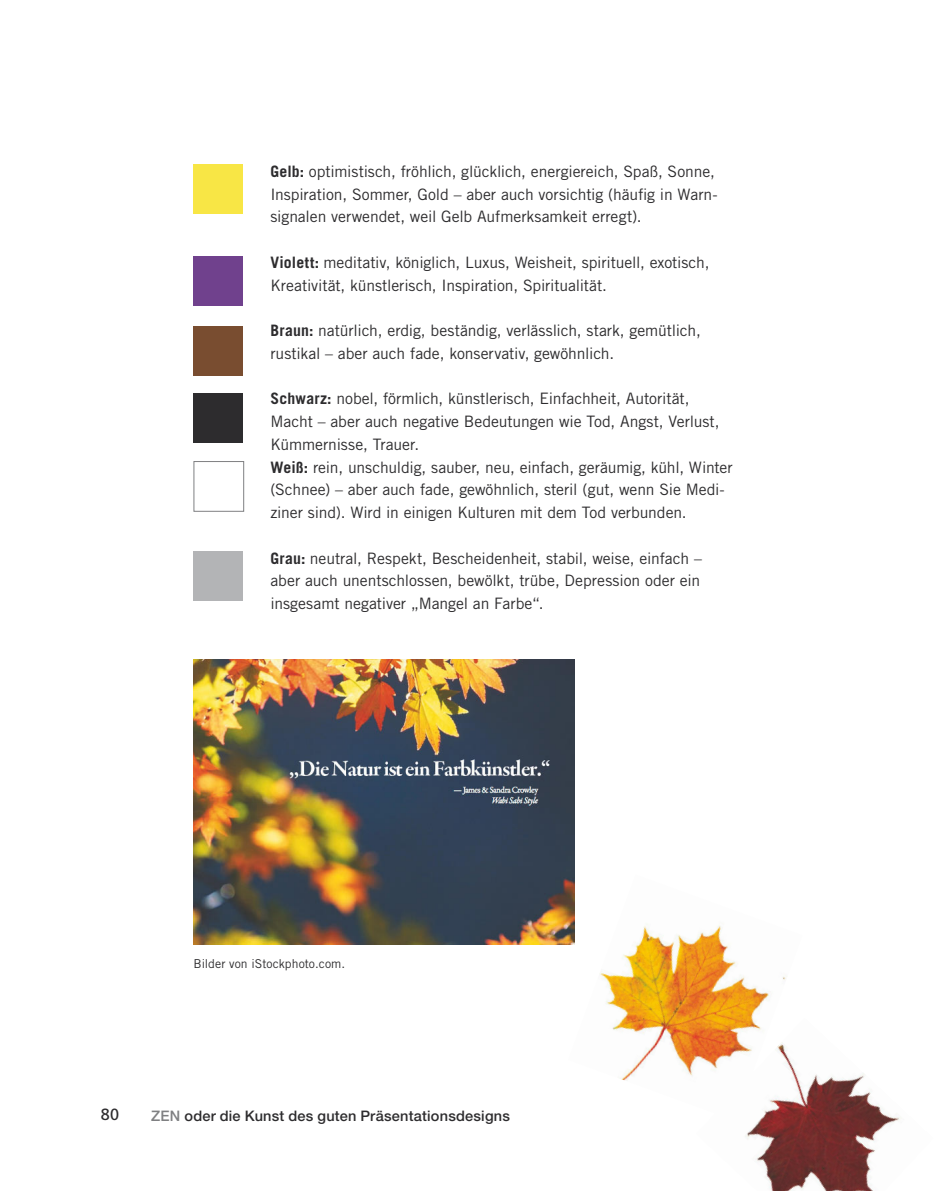
<style>
.page{position:relative;width:943px;height:1191px;background:#fff}
.page>*{position:absolute;margin:0;border:0;box-sizing:border-box;transform-origin:0 0}
.t1{font:16.1px "Frutiger LT Std";color:#2d2c2e}
.t2{font:15.75px/22.8px "Trade Gothic LT Std";letter-spacing:-.005em;color:#2d2c2e}
.t3{font:500 14.53px "Helvetica Neue LT Std";letter-spacing:.015em;color:#2d2c2e}
.t4{font:12.25px "Trade Gothic LT Std";letter-spacing:.005em;color:#2d2c2e}
.s1{font-weight:700}
.s2{color:#7f8082}
</style>
<div class="page">
<div style="left:194px;top:164px;width:49px;height:49px;background:#f8e645"></div>
<div style="left:194px;top:256px;width:49px;height:50px;background:#70418d"></div>
<div style="left:194px;top:326px;width:49px;height:50px;background:#794d30"></div>
<div style="left:194px;top:393px;width:49px;height:50px;background:#2d2c2e"></div>
<div style="left:194px;top:461px;width:50px;height:50px;background:#fff;border:1px solid #7f8082"></div>
<div style="left:194px;top:551px;width:49px;height:50px;background:#b3b4b6"></div>
<img style="left:194px;top:659px;width:380px;height:286px">
<img style="left:745px;top:1073px;width:155px;height:118px">
<img style="left:568px;top:874px;width:234px;height:246px">
<p class="t2" style="left:270px;top:160px;width:447px;text-align:justify"><span class="s1">Gelb:</span> optimistisch, fröhlich, glücklich, energiereich, Spaß, Sonne, Inspiration, Sommer, Gold – aber auch vorsichtig (häufig in Warn&shy;signalen verwendet, weil Gelb Aufmerksamkeit erregt).</p>
<p class="t2" style="left:270px;top:251px;width:440px"><span class="s1">Violett:</span> meditativ, königlich, Luxus, Weisheit, spirituell, exotisch,<br>Kreativität, künstlerisch, Inspiration, Spiritualität.</p>
<p class="t2" style="left:270px;top:319px;width:432px"><span class="s1">Braun:</span> natürlich, erdig, beständig, verlässlich, stark, gemütlich, rustikal – aber auch fade, konservativ, gewöhnlich.</p>
<p class="t2" style="left:270px;top:387px;width:464px"><span class="s1">Schwarz:</span> nobel, förmlich, künstlerisch, Einfachheit, Autorität, Macht – aber auch negative Bedeutungen wie Tod, Angst, Verlust, Kümmernisse, Trauer.<br><span class="s1">Weiß:</span> rein, unschuldig, sauber, neu, einfach, geräumig, kühl, Winter (Schnee) – aber auch fade, gewöhnlich, steril (gut, wenn Sie Medi&shy;ziner sind). Wird in einigen Kulturen mit dem Tod verbunden.</p>
<p class="t2" style="left:270px;top:546px;width:433px;text-align:justify"><span class="s1">Grau:</span> neutral, Respekt, Bescheidenheit, stabil, weise, einfach – aber auch unentschlossen, bewölkt, trübe, Depression oder ein insgesamt negativer „Mangel an Farbe“.</p>
<p class="t4" style="left:194px;top:956px;width:153px">Bilder von iStockphoto.com.</p>
<p class="t1" style="left:101px;top:1105px;width:20px">80</p>
<p class="t3" style="left:151px;top:1106px;width:360px"><span class="s2">ZEN</span> oder die Kunst des guten Präsentationsdesigns</p>
</div>
